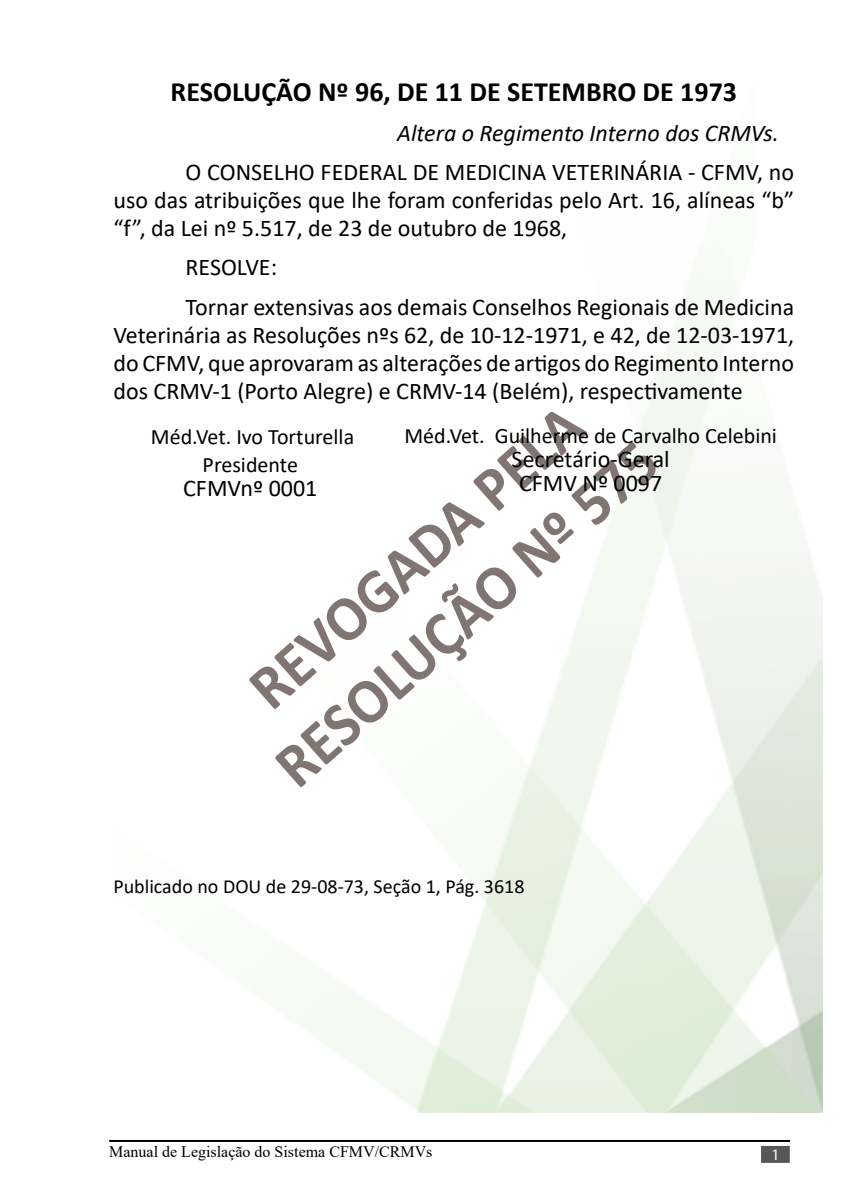
<style>
.page{position:relative;width:851px;height:1191px;background:#fff}
.page>*{position:absolute;margin:0;border:0;box-sizing:border-box;transform-origin:0 0}
.t1{font:700 63.2px/75.6px "Calibri";color:#807571;text-align:center;scale:.95 1}
.t2{font:700 28px "Calibri";color:#000}
.t3{font:24px/28px "Calibri";color:#000;text-align:justify}
.t4{font:italic 24px "Calibri";color:#000}
.t5{font:22px/28px "Calibri";color:#000;text-align:center}
.t6{font:20px "Calibri";color:#000}
.t7{font:16px "Times New Roman";color:#000}
.t8{font:16px "Myriad Pro";color:#fff}
</style>
<div class="page">
<hr style="left:109px;top:1140px;width:680px;height:2px;background:#000">
<div style="left:761px;top:1146px;width:28px;height:16px;background:#575756"></div>
<p class="t2" style="left:171px;top:72px;width:568px">RESOLUÇÃO Nº 96, DE 11 DE SETEMBRO DE 1973</p>
<p class="t4" style="left:397px;top:116px;width:383px">Altera o Regimento Interno dos CRMVs.</p>
<p class="t3" style="left:113px;top:157px;width:682px;text-indent:72px">O CONSELHO FEDERAL DE MEDICINA VETERINÁRIA - CFMV, no uso das atribuições que lhe foram conferidas pelo Art. 16, alíneas “b” “f”, da Lei nº 5.517, de 23 de outubro de 1968,</p>
<p class="t3" style="left:185px;top:247px;width:610px;line-height:39.4px">RESOLVE:<br>Tornar extensivas aos demais Conselhos Regionais de Medicina</p>
<p class="t3" style="left:113px;top:320px;width:682px">Veterinária as Resoluções nºs 62, de 10-12-1971, e 42, de 12-03-1971, do CFMV, que aprovaram as alterações de artigos do Regimento Interno dos CRMV-1 (Porto Alegre) e CRMV-14 (Belém), respectivamente</p>
<p class="t5" style="left:151px;top:422px;width:205px">Méd.Vet. Ivo Torturella<br>Presidente</p>
<p class="t3" style="left:183px;top:473px;width:136px">CFMVnº 0001</p>
<h1 class="t1" style="left:208px;top:691px;width:514px;rotate:-42deg">REVOGADA PELA<br>RESOLUÇÃO Nº 575</h1>
<p class="t5" style="left:404px;top:421px;width:374px">Méd.Vet. Guilherme de Carvalho Celebini</p>
<p class="t3" style="left:511px;top:446px;width:160px;line-height:24px;text-align:center">Secretário-Geral<br>CFMV Nº 0097</p>
<p class="t6" style="left:113px;top:872px;width:412px">Publicado no DOU de 29-08-73, Seção 1, Pág. 3618</p>
<p class="t7" style="left:109px;top:1140px;width:325px">Manual de Legislação do Sistema CFMV/CRMVs</p>
<p class="t8" style="left:771px;top:1145px;width:10px">1</p>
</div>
